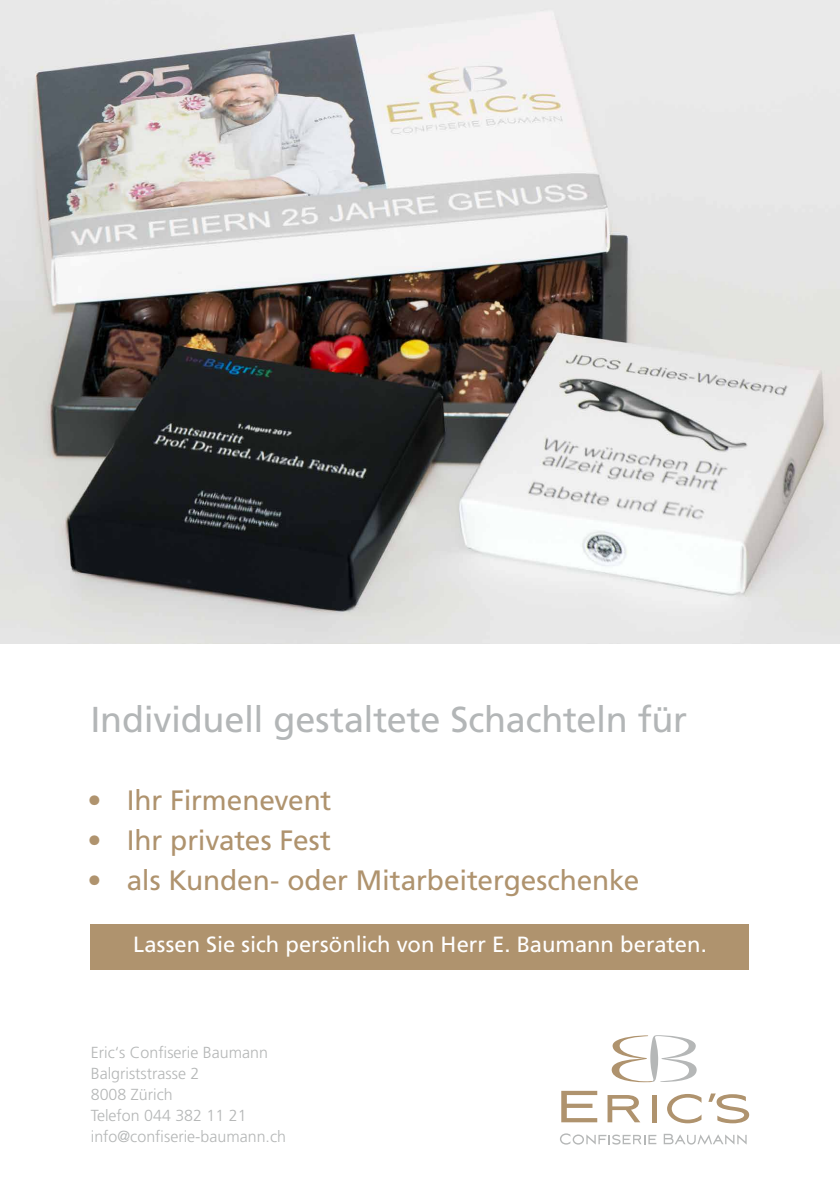
<style>
.page{position:relative;width:840px;height:1191px;background:#fff}
.page>*{position:absolute;margin:0;border:0;box-sizing:border-box;transform-origin:0 0}
.t1{font:36px "Frutiger LT Std";letter-spacing:-.01em;color:#b3b6b7}
.t2{font:28px "Frutiger LT Std";letter-spacing:-.005em;color:#af936e}
.t3{font:22px "Frutiger LT Std";color:#fff}
.t4{font:300 16px "Frutiger LT Std";color:#b5b7b7}
</style>
<div class="page">
<svg style="left:611px;top:1035px;width:85px;height:47px"></svg>
<svg style="left:561px;top:1090px;width:36px;height:32px"></svg>
<svg style="left:607px;top:1095px;width:33px;height:27px"></svg>
<div style="left:651px;top:1095px;width:5px;height:27px;background:#af936e"></div>
<svg style="left:667px;top:1094px;width:34px;height:29px"></svg>
<svg style="left:708px;top:1093px;width:40px;height:30px"></svg>
<svg style="left:560px;top:1133px;width:96px;height:11px"></svg>
<svg style="left:663px;top:1133px;width:83px;height:11px"></svg>
<img style="left:0;top:0;width:839px;height:643px">
<div style="left:91px;top:924px;width:657px;height:46px;background:#af936e"></div>
<p class="t1" style="left:90px;top:698px;width:598px">Individuell gestaltete Schachteln für</p>
<p class="t2" style="left:87px;top:783px;width:245px">• Ihr Firmenevent</p>
<p class="t2" style="left:87px;top:823px;width:245px">• Ihr privates Fest</p>
<p class="t2" style="left:87px;top:863px;width:553px">• als Kunden- oder Mitarbeitergeschenke</p>
<p class="t3" style="left:133px;top:931px;width:575px">Lassen Sie sich persönlich von Herr E. Baumann beraten.</p>
<p class="t4" style="left:91px;top:1043px;width:178px">Eric‘s Confiserie Baumann</p>
<p class="t4" style="left:91px;top:1064px;width:110px">Balgriststrasse 2</p>
<p class="t4" style="left:91px;top:1085px;width:83px">8008 Zürich</p>
<p class="t4" style="left:91px;top:1106px;width:157px">Telefon 044 382 11 21</p>
<p class="t4" style="left:91px;top:1127px;width:197px">info@confiserie-baumann.ch</p>
</div>
